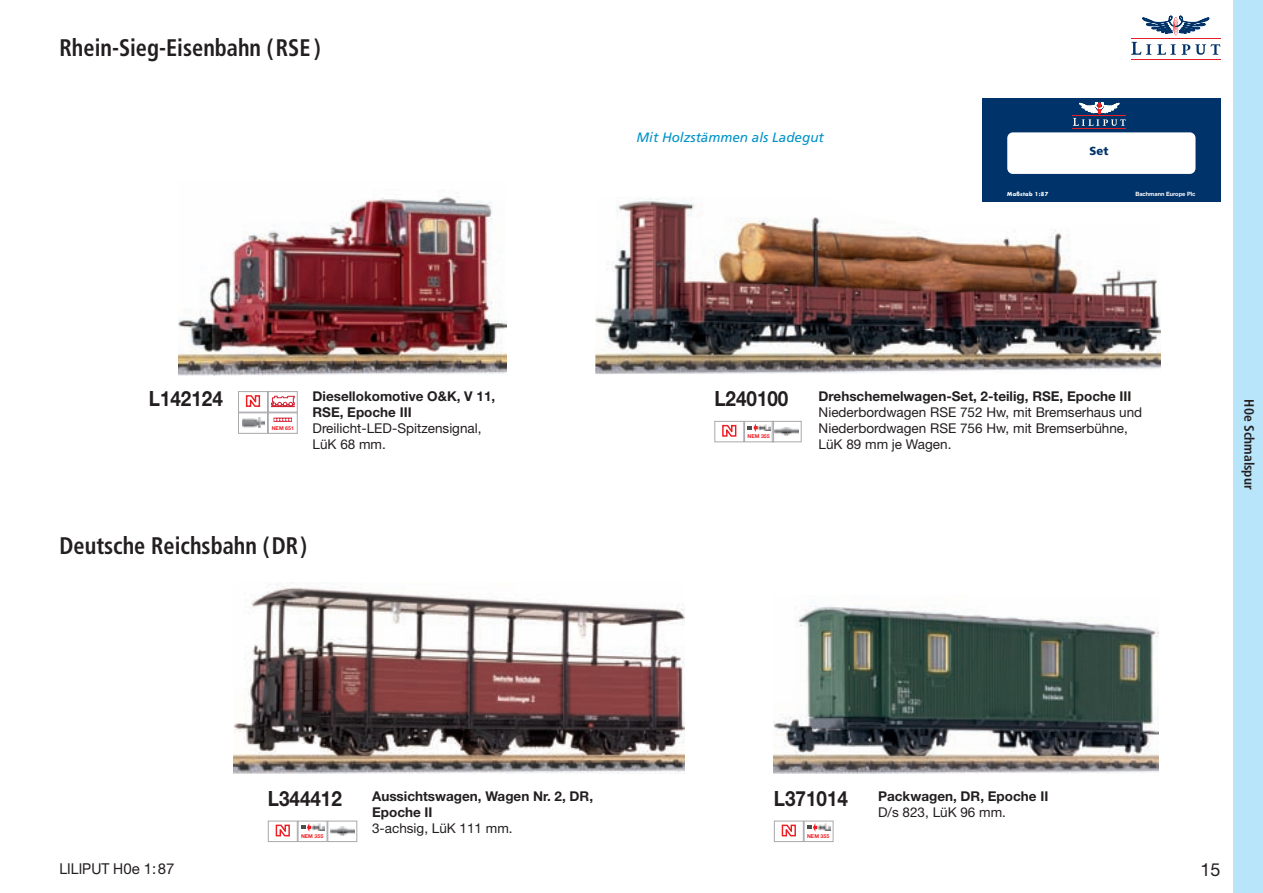
<style>
.page{position:relative;width:1263px;height:893px;background:#fff}
.page>*{position:absolute;margin:0;border:0;box-sizing:border-box;transform-origin:0 0}
.t1{font:700 condensed 24px "Frutiger";color:#231f20;scale:.93 1}
.t2{font:700 21px "Helvetica Neue LT Std";color:#231f20;scale:.9 1}
.t3{font:18px "Helvetica Neue LT Std";color:#231f20}
.t4{font:15px "Helvetica Neue LT Std";color:#231f20;scale:.93 1}
.t5{font:13.5px/16.2px "Helvetica Neue LT Std";color:#231f20}
.t6{font:700 13.5px/16.2px "Helvetica Neue LT Std";color:#231f20}
.t7{font:italic 13.5px "Frutiger";color:#0092c8}
.t8{font:700 condensed 13.5px "Frutiger";color:#231f20}
.t9{font:900 11.7px "Frutiger";color:#003369}
.t10{font:700 5.85px "Helvetica Neue";color:#fff}
.t11{font:700 5.4px "Futura Std";letter-spacing:.05em;color:#fff}
.t12{font:700 5.25px "Helvetica Neue";color:#ee1d23}
</style>
<div class="page">
<div style="left:982px;top:98px;width:238px;height:104px;background:#003369"></div>
<div style="left:1007px;top:132px;width:188px;height:42px;background:#fff;border-radius:6px"></div>
<hr style="left:1073px;top:128px;width:53px;height:1px;background:#e41f25">
<svg style="left:1073px;top:102px;width:53px;height:24px"></svg>
<hr style="left:1131px;top:38px;width:89px;height:1px;background:#e41f25">
<hr style="left:1131px;top:59px;width:89px;height:1px;background:#e41f25">
<svg style="left:1157px;top:44px;width:63px;height:11px"></svg>
<svg style="left:1131px;top:42px;width:20px;height:13px"></svg>
<svg style="left:1142px;top:16px;width:67px;height:19px"></svg>
<svg style="left:807px;top:823px;width:23px;height:9px"></svg>
<div style="left:804px;top:821px;width:29px;height:21px;border:1px solid #a8a9ad"></div>
<svg style="left:781px;top:824px;width:15px;height:13px"></svg>
<div style="left:774px;top:821px;width:30px;height:21px;border:1px solid #a8a9ad"></div>
<svg style="left:722px;top:424px;width:15px;height:13px"></svg>
<div style="left:714px;top:421px;width:30px;height:21px;border:1px solid #a8a9ad"></div>
<img style="left:774px;top:606px;width:385px;height:168px">
<svg style="left:330px;top:827px;width:24px;height:8px"></svg>
<div style="left:327px;top:821px;width:30px;height:21px;border:1px solid #a8a9ad"></div>
<svg style="left:301px;top:823px;width:23px;height:9px"></svg>
<div style="left:298px;top:821px;width:29px;height:21px;border:1px solid #a8a9ad"></div>
<svg style="left:275px;top:824px;width:15px;height:13px"></svg>
<div style="left:268px;top:821px;width:30px;height:21px;border:1px solid #a8a9ad"></div>
<img style="left:234px;top:585px;width:451px;height:189px">
<div style="left:744px;top:421px;width:30px;height:21px;border:1px solid #a8a9ad"></div>
<svg style="left:748px;top:423px;width:50px;height:13px"></svg>
<div style="left:772px;top:421px;width:29px;height:21px;border:1px solid #a8a9ad"></div>
<img style="left:595px;top:199px;width:566px;height:175px">
<img style="left:179px;top:197px;width:327px;height:179px">
<img style="left:242px;top:417px;width:22px;height:11px">
<div style="left:238px;top:412px;width:30px;height:22px;border:1px solid #a8a9ad"></div>
<svg style="left:271px;top:396px;width:24px;height:11px"></svg>
<div style="left:268px;top:391px;width:30px;height:21px;border:1px solid #a8a9ad"></div>
<svg style="left:274px;top:418px;width:18px;height:4px"></svg>
<div style="left:268px;top:412px;width:30px;height:22px;border:1px solid #a8a9ad"></div>
<svg style="left:245px;top:395px;width:16px;height:12px"></svg>
<div style="left:238px;top:391px;width:30px;height:21px;border:1px solid #a8a9ad"></div>
<div style="left:1233px;top:0;width:30px;height:893px;background:#b9e5fa"></div>
<h1 class="t1" style="left:60px;top:38px;width:282px">Rhein-Sieg-Eisenbahn (RSE )</h1>
<p class="t7" style="left:636px;top:132px;width:189px">Mit Holzstämmen als Ladegut</p>
<p class="t9" style="left:1089px;top:146px;width:20px">Set</p>
<p class="t11" style="left:1007px;top:192px;width:42px">Maßstab 1:87</p>
<p class="t10" style="left:1135px;top:192px;width:62px">Bachmann Europe Plc</p>
<p class="t6" style="left:313px;top:389px;width:184px">Diesellokomotive O&amp;K, V 11,<br>RSE, Epoche III</p>
<p class="t5" style="left:313px;top:422px;width:171px">Dreilicht-LED-Spitzensignal,<br>LüK 68 mm.</p>
<h2 class="t2" style="left:149px;top:391px;width:84px">L142124</h2>
<h2 class="t2" style="left:714px;top:391px;width:84px">L240100</h2>
<p class="t12" style="left:747px;top:435px;width:24px">NEM 355</p>
<p class="t12" style="left:272px;top:426px;width:24px">NEM 651</p>
<p class="t6" style="left:819px;top:389px;width:314px">Drehschemelwagen-Set, 2-teilig, RSE, Epoche III</p>
<p class="t5" style="left:819px;top:405px;width:325px">Niederbordwagen RSE 752 Hw, mit Bremserhaus und<br>Niederbordwagen RSE 756 Hw, mit Bremserbühne,<br>LüK 89 mm je Wagen.</p>
<h1 class="t1" style="left:60px;top:536px;width:268px">Deutsche Reichsbahn (DR)</h1>
<p class="t8" style="left:1254px;top:399px;width:92px;rotate:90deg">H0e Schmalspur</p>
<p class="t4" style="left:60px;top:863px;width:125px">LILIPUT H0e 1:87</p>
<h2 class="t2" style="left:268px;top:791px;width:84px">L344412</h2>
<p class="t12" style="left:301px;top:834px;width:24px">NEM 355</p>
<p class="t6" style="left:372px;top:789px;width:223px">Aussichtswagen, Wagen Nr. 2, DR,<br>Epoche II</p>
<p class="t5" style="left:372px;top:821px;width:142px">3-achsig, LüK 111 mm.</p>
<h2 class="t2" style="left:774px;top:791px;width:84px">L371014</h2>
<p class="t12" style="left:807px;top:834px;width:24px">NEM 355</p>
<p class="t6" style="left:878px;top:789px;width:172px">Packwagen, DR, Epoche II</p>
<p class="t5" style="left:878px;top:805px;width:129px">D/s 823, LüK 96 mm.</p>
<h3 class="t3" style="left:1200px;top:863px;width:22px">15</h3>
</div>
